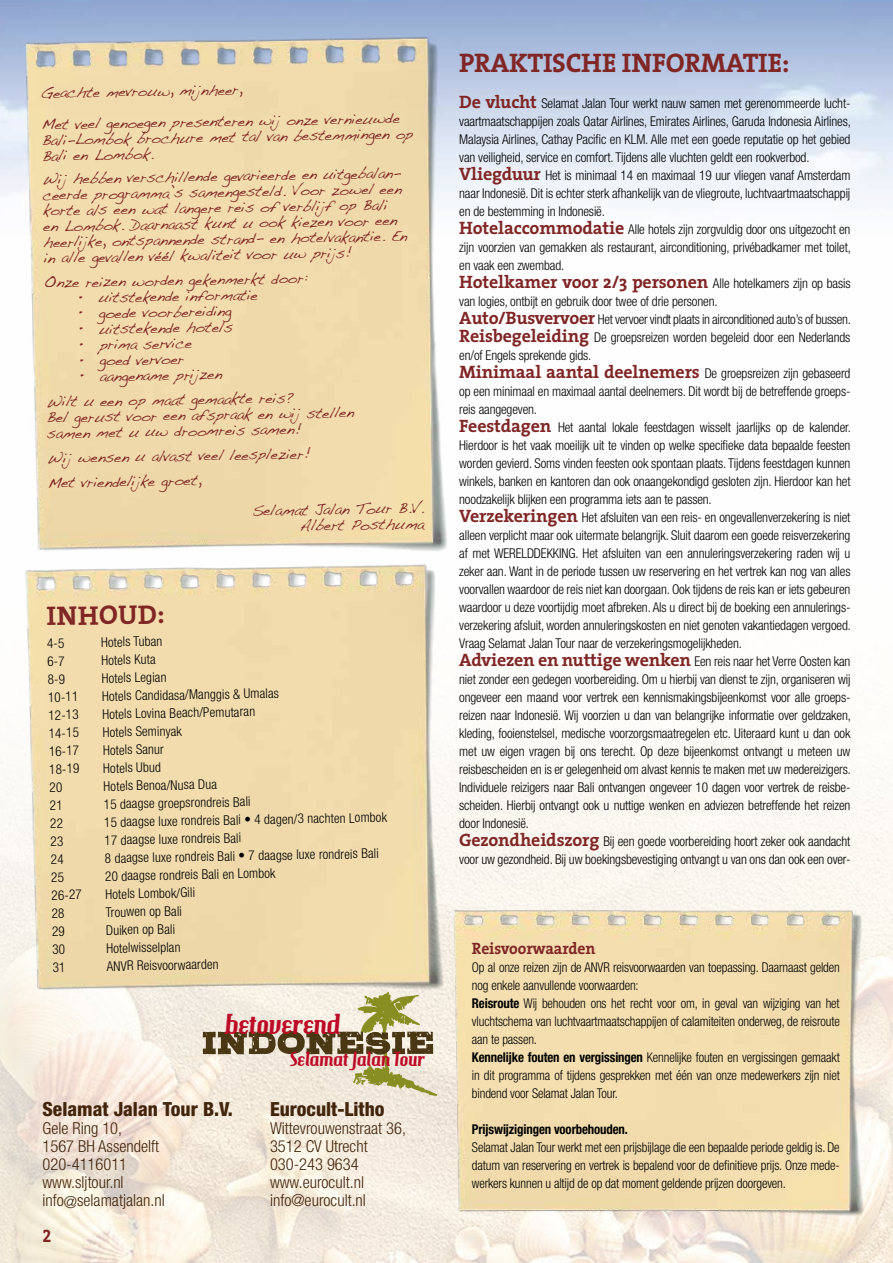
<style>
.page{position:relative;width:893px;height:1263px;background:#fff}
.page>*{position:absolute;margin:0;border:0;box-sizing:border-box;transform-origin:0 0}
.t1{font:27.45px "Hamburger Heaven NF";color:#bd0a26}
.t2{font:700 27px "The Serif";letter-spacing:-.01em;color:#802625}
.t3{font:800 condensed 19.5px "Helvetica Neue";color:#43250c}
.t4{font:19.35px "Hamburger Heaven NF";color:#bd0a26}
.t5{font:18px "The Serif Bold Caps";color:#802625;scale:.96 1}
.t6{font:300 condensed 16.5px/18px "Helvetica Neue";color:#43250c}
.t7{font:700 16.5px "The Serif";letter-spacing:-.01em;color:#802625;scale:.95 1}
.t8{font:15px/15.8px "Handwriting Dakota";color:#802625}
.t9{font:300 condensed 13.5px/18px "Helvetica Neue";letter-spacing:-.01em;color:#000}
.t10{font:300 condensed 13.5px/18px "Helvetica Neue";letter-spacing:-.01em;color:#000;scale:.95 1}
.t11{font:700 condensed 13.5px "Helvetica Neue";letter-spacing:-.01em;color:#000;scale:.95 1}
.s1{font-family:"The Serif";font-weight:700;font-stretch:normal;font-size:18px;color:#802625}
.s2{font-weight:700}
</style>
<div class="page">
<img style="left:0;top:212px;width:893px;height:1051px">
<img style="left:442px;top:906px;width:424px;height:316px">
<img style="left:16px;top:27px;width:433px;height:543px">
<img style="left:13px;top:556px;width:431px;height:451px">
<svg style="left:203px;top:992px;width:234px;height:104px;background:#d1c8b1"></svg>
<svg style="left:47px;top:638px;width:17px;height:10px"></svg>
<svg style="left:48px;top:656px;width:16px;height:10px"></svg>
<svg style="left:48px;top:674px;width:17px;height:10px"></svg>
<svg style="left:50px;top:782px;width:12px;height:10px"></svg>
<svg style="left:50px;top:800px;width:10px;height:10px"></svg>
<svg style="left:51px;top:818px;width:12px;height:10px"></svg>
<svg style="left:51px;top:836px;width:12px;height:10px"></svg>
<svg style="left:51px;top:854px;width:12px;height:10px"></svg>
<svg style="left:52px;top:872px;width:11px;height:10px"></svg>
<svg style="left:52px;top:908px;width:12px;height:10px"></svg>
<svg style="left:53px;top:926px;width:11px;height:10px"></svg>
<svg style="left:53px;top:944px;width:12px;height:10px"></svg>
<svg style="left:53px;top:962px;width:10px;height:10px"></svg>
<p class="t8" style="left:41px;top:77px;width:360px;line-height:31.5px;rotate:-1deg">Geachte mevrouw, mijnheer,<br>Met veel genoegen presenteren wij onze vernieuwde</p>
<p class="t8" style="left:42px;top:132px;width:373px;rotate:-1deg">Bali-Lombok brochure met tal van bestemmingen op<br>Bali en Lombok.</p>
<p class="t8" style="left:42px;top:171px;width:365px;rotate:-1deg">Wij hebben verschillende gevarieerde en uitgebalan&shy;ceerde programma’s samengesteld. Voor zowel een korte als een wat langere reis of verblijf op Bali<br>en Lombok. Daarnaast kunt u ook kiezen voor een heerlijke, ontspannende strand- en hotelvakantie. En in alle gevallen véél kwaliteit voor uw prijs!</p>
<p class="t8" style="left:44px;top:274px;width:265px;rotate:-1deg">Onze reizen worden gekenmerkt door:</p>
<p class="t8" style="left:79px;top:290px;width:180px;rotate:-1deg">• uitstekende informatie</p>
<p class="t8" style="left:79px;top:305px;width:154px;rotate:-1deg">• goede voorbereiding</p>
<p class="t8" style="left:79px;top:321px;width:155px;rotate:-1deg">• uitstekende hotels</p>
<p class="t8" style="left:80px;top:337px;width:114px;rotate:-1deg">• prima service</p>
<p class="t8" style="left:80px;top:353px;width:106px;rotate:-1deg">• goed vervoer</p>
<p class="t8" style="left:46px;top:364px;width:249px;line-height:24.8px;text-indent:35px;rotate:-1deg">• aangename prijzen<br>Wilt u een op maat gemaakte reis?</p>
<p class="t8" style="left:46px;top:409px;width:309px;rotate:-1deg">Bel gerust voor een afspraak en wij stellen samen met u uw droomreis samen!</p>
<p class="t8" style="left:47px;top:445px;width:265px;line-height:24.8px;rotate:-1deg">Wij wensen u alvast veel leesplezier!<br>Met vriendelijke groet,</p>
<p class="t8" style="left:252px;top:503px;width:173px;text-align:right;rotate:-1deg">Selamat Jalan Tour B.V.<br>Albert Posthuma</p>
<h2 class="t2" style="left:46px;top:594px;width:120px;rotate:-1deg">INHOUD:</h2>
<p class="t9" style="left:101px;top:633px;width:63px;rotate:-1deg">Hotels Tuban</p>
<p class="t9" style="left:101px;top:651px;width:56px;rotate:-1deg">Hotels Kuta</p>
<p class="t9" style="left:102px;top:669px;width:66px;rotate:-1deg">Hotels Legian</p>
<p class="t9" style="left:48px;top:688px;width:32px;rotate:-1deg">10-11</p>
<p class="t9" style="left:102px;top:687px;width:178px;rotate:-1deg">Hotels Candidasa/Manggis &amp; Umalas</p>
<p class="t9" style="left:48px;top:706px;width:32px;rotate:-1deg">12-13</p>
<p class="t9" style="left:102px;top:705px;width:154px;rotate:-1deg">Hotels Lovina Beach/Pemutaran</p>
<p class="t9" style="left:48px;top:724px;width:32px;rotate:-1deg">14-15</p>
<p class="t9" style="left:102px;top:723px;width:81px;rotate:-1deg">Hotels Seminyak</p>
<p class="t9" style="left:49px;top:742px;width:32px;rotate:-1deg">16-17</p>
<p class="t9" style="left:103px;top:741px;width:62px;rotate:-1deg">Hotels Sanur</p>
<p class="t9" style="left:49px;top:760px;width:32px;rotate:-1deg">18-19</p>
<p class="t9" style="left:103px;top:759px;width:59px;rotate:-1deg">Hotels Ubud</p>
<p class="t9" style="left:103px;top:777px;width:115px;rotate:-1deg">Hotels Benoa/Nusa Dua</p>
<p class="t9" style="left:104px;top:795px;width:148px;rotate:-1deg">15 daagse groepsrondreis Bali</p>
<p class="t9" style="left:104px;top:813px;width:284px;rotate:-1deg">15 daagse luxe rondreis Bali • 4 dagen/3 nachten Lombok</p>
<p class="t9" style="left:104px;top:831px;width:138px;rotate:-1deg">17 daagse luxe rondreis Bali</p>
<p class="t9" style="left:105px;top:849px;width:276px;rotate:-1deg">8 daagse luxe rondreis Bali • 7 daagse luxe rondreis Bali</p>
<p class="t9" style="left:105px;top:867px;width:172px;rotate:-1deg">20 daagse rondreis Bali en Lombok</p>
<p class="t9" style="left:51px;top:886px;width:32px;rotate:-1deg">26-27</p>
<p class="t9" style="left:105px;top:885px;width:91px;rotate:-1deg">Hotels Lombok/Gili</p>
<p class="t9" style="left:106px;top:903px;width:78px;rotate:-1deg">Trouwen op Bali</p>
<p class="t9" style="left:106px;top:921px;width:71px;rotate:-1deg">Duiken op Bali</p>
<p class="t9" style="left:106px;top:939px;width:76px;rotate:-1deg">Hotelwisselplan</p>
<p class="t9" style="left:107px;top:957px;width:113px;rotate:-1deg">ANVR Reisvoorwaarden</p>
<h1 class="t1" style="left:224px;top:1007px;width:118px">betoverend</h1>
<h3 class="t4" style="left:290px;top:1047px;width:136px">Selamat Jalan Tour</h3>
<h3 class="t3" style="left:43px;top:1097px;width:192px">Selamat Jalan Tour B.V.</h3>
<p class="t6" style="left:43px;top:1119px;width:124px">Gele Ring 10,<br>1567 BH Assendelft<br>020-4116011 www.sljtour.nl info@selamatjalan.nl</p>
<h3 class="t5" style="left:43px;top:1221px;width:11px">2</h3>
<h3 class="t3" style="left:270px;top:1097px;width:116px">Eurocult-Litho</h3>
<p class="t6" style="left:270px;top:1119px;width:137px">Wittevrouwenstraat 36,<br>3512 CV Utrecht<br>030-243 9634 www.eurocult.nl info@eurocult.nl</p>
<h2 class="t2" style="left:459px;top:40px;width:332px">PRAKTISCHE INFORMATIE:</h2>
<p class="t9" style="left:459px;top:94px;width:393px"><span class="s1">De vlucht</span> Selamat Jalan Tour werkt nauw samen met gerenommeerde lucht&shy;vaartmaatschappijen zoals Qatar Airlines, Emirates Airlines, Garuda Indonesia Airlines, Malaysia Airlines, Cathay Pacific en KLM. Alle met een goede reputatie op het gebied van veiligheid, service en comfort. Tijdens alle vluchten geldt een rookverbod.<br><span class="s1">Vliegduur</span> Het is minimaal 14 en maximaal 19 uur vliegen vanaf Amsterdam naar Indonesië. Dit is echter sterk afhankelijk van de vliegroute, luchtvaartmaatschappij en de bestemming in Indonesië.<br><span class="s1">Hotelaccommodatie</span> Alle hotels zijn zorgvuldig door ons uitgezocht en zijn voorzien van gemakken als restaurant, airconditioning, privébadkamer met toilet, en vaak een zwembad.<br><span class="s1">Hotelkamer voor 2/3 personen</span> Alle hotelkamers zijn op basis van logies, ontbijt en gebruik door twee of drie personen.<br><span class="s1">Auto/Busvervoer</span> Het vervoer vindt plaats in airconditioned auto’s of bussen.<br><span class="s1">Reisbegeleiding</span> De groepsreizen worden begeleid door een Nederlands en/of Engels sprekende gids.<br><span class="s1">Minimaal aantal deelnemers</span> De groepsreizen zijn gebaseerd op een minimaal en maximaal aantal deelnemers. Dit wordt bij de betreffende groeps&shy;reis aangegeven.<br><span class="s1">Feestdagen</span> Het aantal lokale feestdagen wisselt jaarlijks op de kalender.<br>Hierdoor is het vaak moeilijk uit te vinden op welke specifieke data bepaalde feesten worden gevierd. Soms vinden feesten ook spontaan plaats. Tijdens feestdagen kunnen winkels, banken en kantoren dan ook onaangekondigd gesloten zijn. Hierdoor kan het noodzakelijk blijken een programma iets aan te passen.<br><span class="s1">Verzekeringen</span> Het afsluiten van een reis- en ongevallenverzekering is niet alleen verplicht maar ook uitermate belangrijk. Sluit daarom een goede reisverzekering af met WERELDDEKKING. Het afsluiten van een annuleringsverzekering raden wij u zeker aan. Want in de periode tussen uw reservering en het vertrek kan nog van alles voorvallen waardoor de reis niet kan doorgaan. Ook tijdens de reis kan er iets gebeuren waardoor u deze voortijdig moet afbreken. Als u direct bij de boeking een annulerings&shy;verzekering afsluit, worden annuleringskosten en niet genoten vakantiedagen vergoed.<br>Vraag Selamat Jalan Tour naar de verzekeringsmogelijkheden.<br><span class="s1">Adviezen en nuttige wenken</span> Een reis naar het Verre Oosten kan niet zonder een gedegen voorbereiding. Om u hierbij van dienst te zijn, organiseren wij ongeveer een maand voor vertrek een kennismakingsbijeenkomst voor alle groeps&shy;reizen naar Indonesië. Wij voorzien u dan van belangrijke informatie over geldzaken, kleding, fooienstelsel, medische voorzorgsmaatregelen etc. Uiteraard kunt u dan ook met uw eigen vragen bij ons terecht. Op deze bijeenkomst ontvangt u meteen uw reisbescheiden en is er gelegenheid om alvast kennis te maken met uw medereizigers.<br>Individuele reizigers naar Bali ontvangen ongeveer 10 dagen voor vertrek de reisbe&shy;scheiden. Hierbij ontvangt ook u nuttige wenken en adviezen betreffende het reizen door Indonesië.<br><span class="s1">Gezondheidszorg</span> Bij een goede voorbereiding hoort zeker ook aandacht voor uw gezondheid. Bij uw boekingsbevestiging ontvangt u van ons dan ook een over-</p>
<p class="t7" style="left:472px;top:935px;width:132px">Reisvoorwaarden</p>
<p class="t10" style="left:472px;top:958px;width:389px">Op al onze reizen zijn de ANVR reisvoorwaarden van toepassing. Daarnaast gelden nog enkele aanvullende voorwaarden:<br><span class="s2">Reisroute</span> Wij behouden ons het recht voor om, in geval van wijziging van het vluchtschema van luchtvaartmaatschappijen of calamiteiten onderweg, de reisroute aan te passen.<br><span class="s2">Kennelijke fouten en vergissingen</span> Kennelijke fouten en vergissingen gemaakt in dit programma of tijdens gesprekken met één van onze medewerkers zijn niet bindend voor Selamat Jalan Tour.</p>
<p class="t11" style="left:472px;top:1121px;width:166px">Prijswijzigingen voorbehouden.</p>
<p class="t10" style="left:472px;top:1138px;width:389px;text-align:justify">Selamat Jalan Tour werkt met een prijsbijlage die een bepaalde periode geldig is. De datum van reservering en vertrek is bepalend voor de definitieve prijs. Onze mede&shy;werkers kunnen u altijd de op dat moment geldende prijzen doorgeven.</p>
</div>
